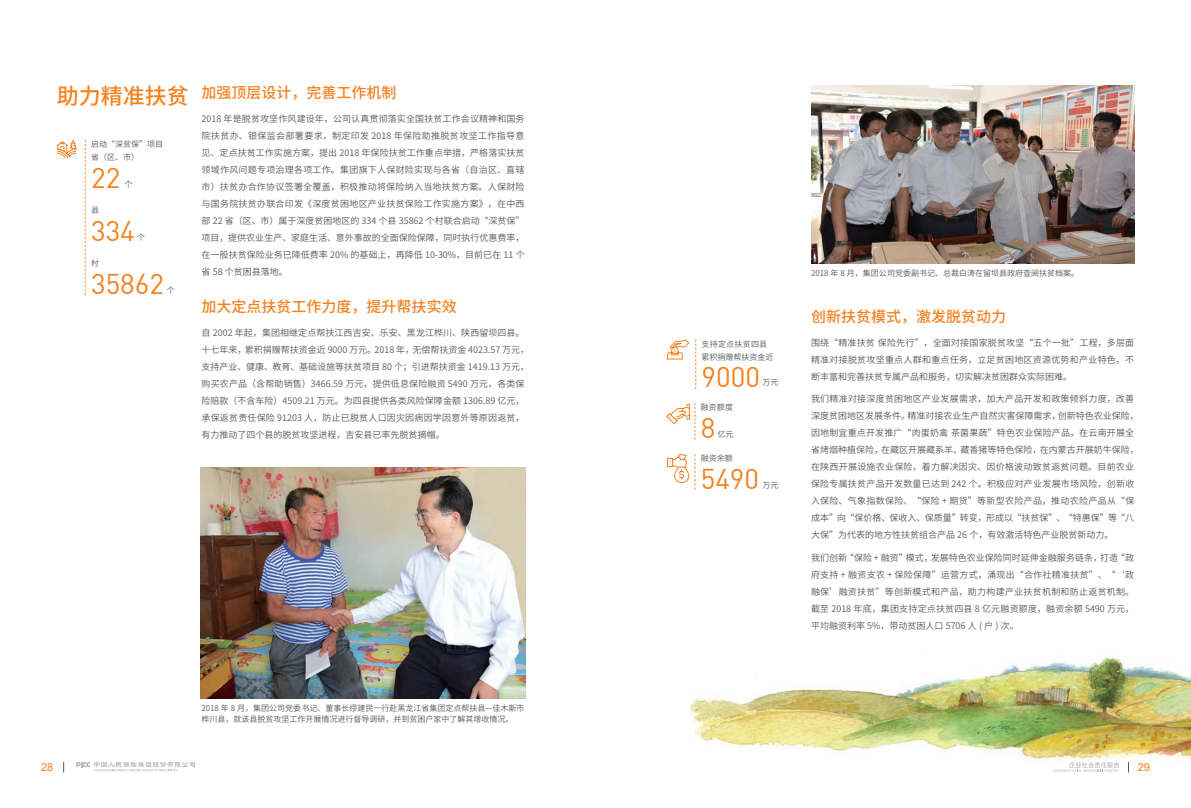
<style>
.page{position:relative;width:1191px;height:808px;background:#fff}
.page>*{position:absolute;margin:0;border:0;box-sizing:border-box;transform-origin:0 0}
.t1{font:28px "DIN";color:#f58220}
.t2{font:500 22px "Source Han Sans CN";color:#f58220}
.t3{font:500 15px "Source Han Sans CN";color:#f58220}
.t4{font:11px "Arial";color:#f58220}
.t5{font:9px/17px "Source Han Sans CN";color:#57585a;text-align:justify}
.t6{font:9px/17px "Source Han Sans CN";letter-spacing:.02em;color:#57585a}
.t7{font:8px/13px "Source Han Sans CN";color:#57585a}
.t8{font:300 5.1px "DIN";color:#f58220}
</style>
<div class="page">
<img style="left:690px;top:657px;width:501px;height:105px">
<img style="left:201px;top:467px;width:324px;height:232px">
<img style="left:811px;top:85px;width:323px;height:179px">
<svg style="left:85px;top:140px;width:1px;height:155px"></svg>
<svg style="left:695px;top:340px;width:1px;height:49px"></svg>
<svg style="left:667px;top:339px;width:22px;height:21px"></svg>
<svg style="left:666px;top:403px;width:29px;height:87px"></svg>
<svg style="left:56px;top:140px;width:21px;height:18px"></svg>
<svg style="left:1053px;top:762px;width:66px;height:10px"></svg>
<svg style="left:76px;top:762px;width:119px;height:9px"></svg>
<p class="t2" style="left:57px;top:84px;width:133px">助力精准扶贫</p>
<p class="t7" style="left:91px;top:138px;width:73px">启动“深贫保”项目省（区、市）</p>
<p class="t1" style="left:91px;top:160px;width:31px">22</p>
<p class="t7" style="left:124px;top:178px;width:10px">个</p>
<p class="t7" style="left:91px;top:204px;width:9px">县</p>
<p class="t1" style="left:91px;top:213px;width:45px">334</p>
<p class="t7" style="left:137px;top:231px;width:9px">个</p>
<p class="t7" style="left:91px;top:257px;width:9px">村</p>
<p class="t1" style="left:91px;top:266px;width:75px">35862</p>
<p class="t7" style="left:167px;top:283px;width:9px">个</p>
<p class="t3" style="left:202px;top:84px;width:196px">加强顶层设计，完善工作机制</p>
<p class="t5" style="left:202px;top:111px;width:324px">2018 年是脱贫攻坚作风建设年，公司认真贯彻落实全国扶贫工作会议精神和国务院扶贫办、银保监会部署要求，制定印发 2018 年保险助推脱贫攻坚工作指导意见、定点扶贫工作实施方案，提出 2018 年保险扶贫工作重点举措，严格落实扶贫领域作风问题专项治理各项工作。集团旗下人保财险实现与各省（自治区、直辖市）扶贫办合作协议签署全覆盖，积极推动将保险纳入当地扶贫方案。人保财险与国务院扶贫办联合印发《深度贫困地区产业扶贫保险工作实施方案》，在中西部 22 省（区、市）属于深度贫困地区的 334 个县 35862 个村联合启动“深贫保”项目，提供农业生产、家庭生活、意外事故的全面保险保障，同时执行优惠费率，在一般扶贫保险业务已降低费率 20% 的基础上，再降低 10-30%，目前已在 11 个省 58 个贫困县落地。</p>
<p class="t3" style="left:202px;top:298px;width:256px">加大定点扶贫工作力度，提升帮扶实效</p>
<p class="t5" style="left:202px;top:324px;width:329px;text-align:left">自 2002 年起，集团相继定点帮扶江西吉安、乐安、黑龙江桦川、陕西留坝四县。十七年来，累积捐赠帮扶资金近 9000 万元。2018 年，无偿帮扶资金 4023.57 万元，支持产业、健康、教育、基础设施等扶贫项目 80 个；引进帮扶资金 1419.13 万元，购买农产品（含帮助销售）3466.59 万元，提供低息保险融资 5490 万元，各类保险赔款（不含车险）4509.21 万元。为四县提供各类风险保障金额 1306.89 亿元，承保返贫责任保险 91203 人，防止已脱贫人口因灾因病因学因意外等原因返贫，有力推动了四个县的脱贫攻坚进程，吉安县已率先脱贫摘帽。</p>
<p class="t7" style="left:201px;top:703px;width:325px;line-height:11px">2018 年 8 月，集团公司党委书记、董事长缪建民一行赴黑龙江省集团定点帮扶县—佳木斯市桦川县，就该县脱贫攻坚工作开展情况进行督导调研，并到贫困户家中了解其增收情况。</p>
<p class="t8" style="left:673px;top:347px;width:4px">$</p>
<p class="t7" style="left:701px;top:337px;width:73px">支持定点扶贫四县累积捐赠帮扶资金近</p>
<p class="t1" style="left:701px;top:360px;width:60px">9000</p>
<p class="t7" style="left:762px;top:376px;width:17px">万元</p>
<p class="t7" style="left:700px;top:401px;width:34px">融资额度</p>
<p class="t1" style="left:700px;top:411px;width:16px">8</p>
<p class="t7" style="left:717px;top:428px;width:18px">亿元</p>
<p class="t7" style="left:700px;top:452px;width:33px">融资余额</p>
<p class="t1" style="left:700px;top:461px;width:60px">5490</p>
<p class="t7" style="left:762px;top:478px;width:17px">万元</p>
<p class="t7" style="left:811px;top:267px;width:269px">2018 年 8 月，集团公司党委副书记、总裁白涛在留坝县政府查阅扶贫档案。</p>
<p class="t3" style="left:811px;top:308px;width:196px">创新扶贫模式，激发脱贫动力</p>
<p class="t5" style="left:811px;top:334px;width:325px">围绕“精准扶贫 保险先行”，全面对接国家脱贫攻坚“五个一批”工程，多层面精准对接脱贫攻坚重点人群和重点任务，立足贫困地区资源优势和产业特色，不断丰富和完善扶贫专属产品和服务，切实解决贫困群众实际困难。</p>
<p class="t6" style="left:811px;top:391px;width:329px">我们精准对接深度贫困地区产业发展需求，加大产品开发和政策倾斜力度，改善深度贫困地区发展条件。精准对接农业生产自然灾害保障需求，创新特色农业保险，因地制宜重点开发推广“肉蛋奶禽 茶菌果蔬”特色农业保险产品，在云南开展全省烤烟种植保险，在藏区开展藏系羊、藏香猪等特色保险，在内蒙古开展奶牛保险，在陕西开展设施农业保险，着力解决因灾、因价格波动致贫返贫问题。目前农业保险专属扶贫产品开发数量已达到 242 个。积极应对产业发展市场风险，创新收入保险、气象指数保险、“保险 + 期货”等新型农险产品，推动农险产品从“保成本”向“保价格、保收入、保质量”转变，形成以“扶贫保”、“特惠保”等“八大保”为代表的地方性扶贫组合产品 26 个，有效激活特色产业脱贫新动力。</p>
<p class="t5" style="left:811px;top:549px;width:325px">我们创新“保险 + 融资”模式，发展特色农业保险同时延伸金融服务链条，打造“政府支持 + 融资支农 + 保险保障”运营方式，涌现出“合作社精准扶贫”、“‘政融保’融资扶贫”等创新模式和产品，助力构建产业扶贫机制和防止返贫机制。截至 2018 年底，集团支持定点扶贫四县 8 亿元融资额度，融资余额 5490 万元，平均融资利率 5%，带动贫困人口 5706 人 ( 户 ) 次。</p>
<p class="t4" style="left:41px;top:759px;width:14px">28</p>
<p class="t4" style="left:1137px;top:759px;width:14px">29</p>
</div>
